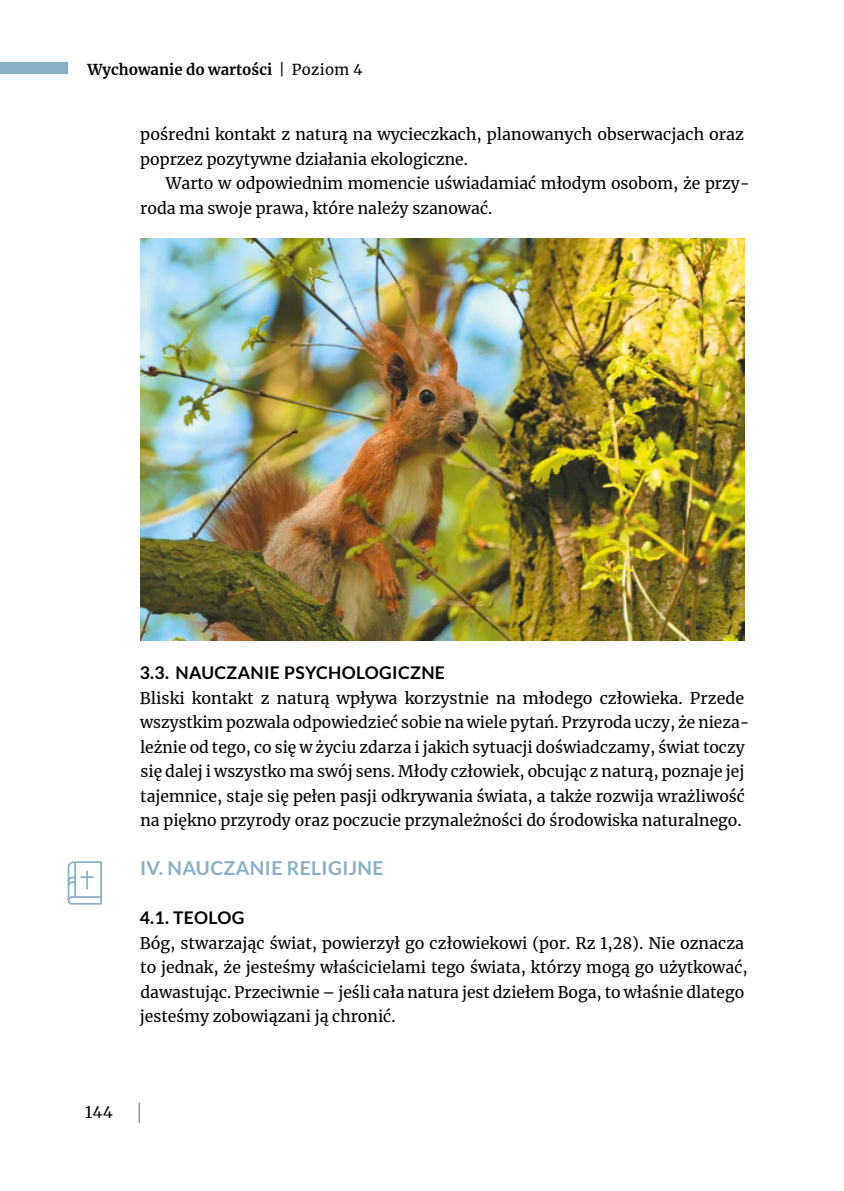
<style>
.page{position:relative;width:844px;height:1191px;background:#fff}
.page>*{position:absolute;margin:0;border:0;box-sizing:border-box;transform-origin:0 0}
.t1{font:700 19.25px "Lato";letter-spacing:.02em;color:#8bafc3}
.t2{font:700 17.5px "Lato";letter-spacing:.02em;color:#000}
.t3{font:15.75px/24.5px "Merriweather";color:#000}
.t4{font:700 14.88px "Merriweather";color:#000}
.s1{font-weight:400}
</style>
<div class="page">
<svg style="left:67px;top:861px;width:35px;height:44px"></svg>
<img style="left:140px;top:238px;width:604px;height:403px">
<div style="left:0;top:62px;width:68px;height:12px;background:#8bafc3"></div>
<hr style="left:138px;top:1102px;width:2px;height:21px;background:#878787">
<p class="t4" style="left:87px;top:59px;width:277px">Wychowanie do wartości <span class="s1">| Poziom 4</span></p>
<p class="t3" style="left:140px;top:122px;width:605px">pośredni kontakt z naturą na wycieczkach, planowanych obserwacjach oraz poprzez pozytywne działania ekologiczne.</p>
<p class="t3" style="left:140px;top:171px;width:611px;text-indent:25px">Warto w odpowiednim momencie uświadamiać młodym osobom, że przy&shy;roda ma swoje prawa, które należy szanować.</p>
<p class="t2" style="left:140px;top:663px;width:306px">3.3. NAUCZANIE PSYCHOLOGICZNE</p>
<p class="t3" style="left:140px;top:685px;width:611px">Bliski kontakt z naturą wpływa korzystnie na młodego człowieka. Przede wszystkim pozwala odpowiedzieć sobie na wiele pytań. Przyroda uczy, że nieza&shy;leżnie od tego, co się w życiu zdarza i jakich sytuacji doświadczamy, świat toczy się dalej i wszystko ma swój sens. Młody człowiek, obcując z naturą, poznaje jej tajemnice, staje się pełen pasji odkrywania świata, a także rozwija wrażliwość na piękno przyrody oraz poczucie przynależności do środowiska naturalnego.</p>
<p class="t1" style="left:140px;top:857px;width:245px">IV. NAUCZANIE RELIGIJNE</p>
<p class="t2" style="left:140px;top:908px;width:106px">4.1. TEOLOG</p>
<p class="t3" style="left:140px;top:930px;width:609px">Bóg, stwarzając świat, powierzył go człowiekowi (por. Rz 1,28). Nie oznacza to jednak, że jesteśmy właścicielami tego świata, którzy mogą go użytkować, dawastując. Przeciwnie – jeśli cała natura jest dziełem Boga, to właśnie dlatego jesteśmy zobowiązani ją chronić.</p>
<p class="t3" style="left:85px;top:1100px;width:29px">144</p>
</div>
